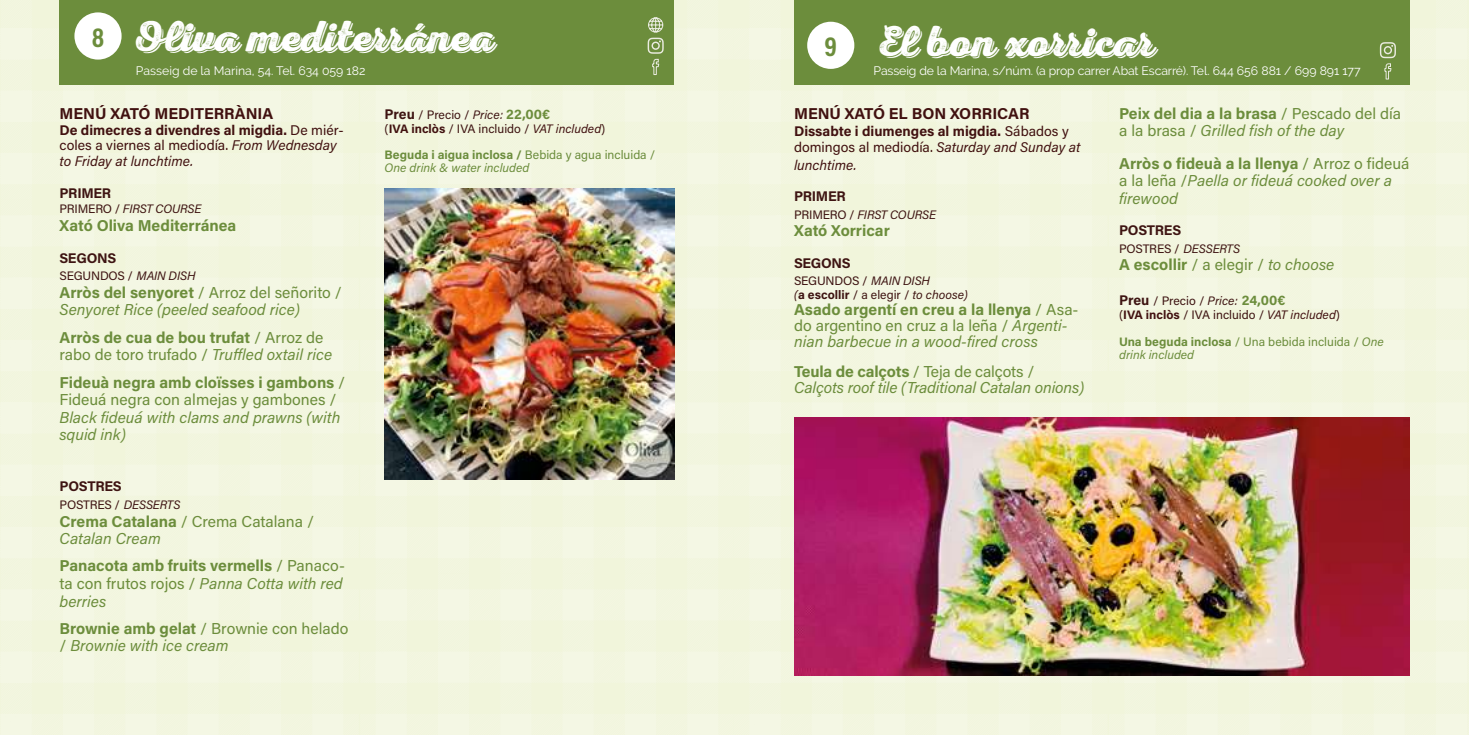
<style>
.page{position:relative;width:1469px;height:735px;background:#fff}
.page>*{position:absolute;margin:0;border:0;box-sizing:border-box;transform-origin:0 0}
.t1{font:43.75px "Nexa Rust Script B Shadow 2";color:#fff}
.t2{font:700 28px "Acumin Pro Cond";color:#6c8d3c}
.t3{font:italic 15.75px/17.5px "Acumin Pro";color:#6c8d3c}
.t4{font:15.75px/17.5px "Acumin Pro";color:#6c8d3c}
.t5{font:700 15.75px/17.5px "Acumin Pro";color:#6c8d3c}
.t6{font:700 15.75px "Acumin Pro";color:#411110}
.t7{font:italic 14px/15.8px "Acumin Pro";color:#411110}
.t8{font:700 14px/15.8px "Acumin Pro";color:#411110}
.t9{font:700 14px "Acumin Pro";letter-spacing:-.02em;color:#3e1412}
.t10{font:12.25px/14px "Acumin Pro";letter-spacing:-.015em;color:#3e1412}
.t11{font:12.25px "Raleway";letter-spacing:-.01em;color:#fff}
.t12{font:italic 12.25px/13.1px "Acumin Pro";color:#6c8d3c}
.t13{font:12.25px/13.1px "Acumin Pro";color:#6c8d3c}
.t14{font:italic 12.25px "Acumin Pro";letter-spacing:-.01em;color:#3e1412}
.s1{font-weight:700;font-style:normal}
.s2{font-style:normal}
.s3{font-style:italic}
.s4{font-weight:700}
.s5{font-weight:400}
.s6{font-weight:400;font-style:italic}
.s7{font-weight:700;font-size:14px}
.s8{font-weight:700;font-size:14px;color:#6c8d3c}
.s9{font-weight:700;color:#411110}
.s10{font-style:italic;color:#411110}
</style>
<div class="page">
<div style="left:0;top:0;width:359px;height:199px;background:#f2f6df"></div>
<div style="left:360px;top:0;width:374px;height:199px;background:#f2f6e0"></div>
<div style="left:0;top:199px;width:359px;height:374px;background:#f2f6df"></div>
<div style="left:360px;top:199px;width:374px;height:374px;background:#f2f5df"></div>
<div style="left:0;top:573px;width:359px;height:161px;background:#f2f6df"></div>
<div style="left:360px;top:573px;width:374px;height:161px;background:#f2f6df"></div>
<div style="left:734px;top:0;width:373px;height:199px;background:#f2f6df"></div>
<div style="left:1108px;top:0;width:360px;height:199px;background:#f2f6df"></div>
<div style="left:734px;top:199px;width:373px;height:374px;background:#f2f5df"></div>
<div style="left:1108px;top:199px;width:360px;height:374px;background:#f2f5df"></div>
<div style="left:734px;top:573px;width:373px;height:161px;background:#f2f5df"></div>
<div style="left:1108px;top:573px;width:360px;height:161px;background:#f2f5df"></div>
<div style="left:60px;top:0;width:613px;height:84px;background:#6c8d3c"></div>
<img style="left:384px;top:189px;width:291px;height:290px">
<div style="left:794px;top:0;width:615px;height:84px;background:#6c8d3c"></div>
<img style="left:794px;top:417px;width:615px;height:258px">
<div style="left:807px;top:22px;width:47px;height:47px;background:#fff;border-radius:50%"></div>
<div style="left:74px;top:12px;width:48px;height:48px;background:#fff;border-radius:50%"></div>
<svg style="left:647px;top:17px;width:16px;height:58px"></svg>
<svg style="left:1379px;top:42px;width:16px;height:38px"></svg>
<h2 class="t2" style="left:92px;top:19px;width:14px">8</h2>
<h1 class="t1" style="left:131px;top:11px;width:364px">Oliva mediterránea</h1>
<h2 class="t2" style="left:824px;top:28px;width:14px">9</h2>
<h1 class="t1" style="left:874px;top:16px;width:280px">El bon xorricar</h1>
<p class="t11" style="left:136px;top:64px;width:231px">Passeig de la Marina, 54. Tel. 634 059 182</p>
<p class="t11" style="left:873px;top:64px;width:488px">Passeig de la Marina, s/núm. (a prop carrer Abat Escarré). Tel. 644 656 881 / 699 891 177</p>
<p class="t6" style="left:60px;top:102px;width:215px">MENÚ XATÓ MEDITERRÀNIA</p>
<p class="t7" style="left:60px;top:121px;width:286px"><span class="s1">De dimecres a divendres al migdia.</span> <span class="s2">De miér&shy;coles a viernes al mediodía.</span> From Wednesday to Friday at lunchtime.</p>
<p class="t9" style="left:60px;top:183px;width:53px">PRIMER</p>
<p class="t14" style="left:60px;top:200px;width:143px"><span class="s2">PRIMERO /</span> FIRST COURSE</p>
<p class="t5" style="left:60px;top:216px;width:178px">Xató Oliva Mediterránea</p>
<p class="t9" style="left:60px;top:247px;width:58px">SEGONS</p>
<p class="t10" style="left:60px;top:268px;width:138px">SEGUNDOS / <span class="s3">MAIN DISH</span></p>
<p class="t3" style="left:60px;top:282px;width:284px"><span class="s1">Arròs del senyoret</span> <span class="s2">/ Arroz del señorito /<br></span>Senyoret Rice (peeled seafood rice)</p>
<p class="t4" style="left:60px;top:327px;width:274px"><span class="s4">Arròs de cua de bou trufat</span> / Arroz de rabo de toro trufado / <span class="s3">Truffled oxtail rice</span></p>
<p class="t4" style="left:60px;top:372px;width:287px"><span class="s4">Fideuà negra amb cloïsses i gambons</span> /<br>Fideuá negra con almejas y gambones /</p>
<p class="t3" style="left:60px;top:407px;width:282px">Black fideuá with clams and prawns (with squid ink)</p>
<p class="t9" style="left:60px;top:476px;width:64px">POSTRES</p>
<p class="t10" style="left:60px;top:497px;width:122px">POSTRES / <span class="s3">DESSERTS</span></p>
<p class="t4" style="left:60px;top:511px;width:256px"><span class="s4">Crema Catalana</span> / Crema Catalana /<br><span class="s3">Catalan Cream</span></p>
<p class="t5" style="left:60px;top:556px;width:287px">Panacota amb fruits vermells <span class="s5">/ Panaco&shy;ta con frutos rojos /</span> <span class="s6">Panna Cotta with red berries</span></p>
<p class="t3" style="left:60px;top:618px;width:290px"><span class="s1">Brownie amb gelat</span> <span class="s2">/ Brownie con helado /</span> Brownie with ice cream</p>
<p class="t10" style="left:384px;top:107px;width:222px"><span class="s7">Preu</span> / Precio / <span class="s3">Price:</span> <span class="s8">22,00€<br></span>(<span class="s9">IVA inclòs</span> / IVA incluido / <span class="s10">VAT included</span>)</p>
<p class="t12" style="left:384px;top:148px;width:272px"><span class="s1">Beguda i aigua inclosa /</span> <span class="s2">Bebida y agua incluida /<br></span>One drink &amp; water included</p>
<p class="t6" style="left:794px;top:102px;width:237px">MENÚ XATÓ EL BON XORRICAR</p>
<p class="t8" style="left:794px;top:123px;width:288px">Dissabte i diumenges al migdia. <span class="s5">Sábados y domingos al mediodía.</span> <span class="s6">Saturday and Sunday at</span></p>
<p class="t7" style="left:794px;top:156px;width:64px">lunchtime.</p>
<p class="t9" style="left:794px;top:186px;width:53px">PRIMER</p>
<p class="t14" style="left:794px;top:206px;width:143px"><span class="s2">PRIMERO /</span> FIRST COURSE</p>
<p class="t5" style="left:794px;top:221px;width:97px">Xató Xorricar</p>
<p class="t9" style="left:794px;top:253px;width:58px">SEGONS</p>
<p class="t10" style="left:794px;top:273px;width:175px">SEGUNDOS / <span class="s3">MAIN DISH<br>(</span><span class="s4">a escollir</span> / a elegir / <span class="s3">to choose)</span></p>
<p class="t3" style="left:794px;top:301px;width:286px;line-height:15.8px"><span class="s1">Asado argentí en creu a la llenya</span> <span class="s2">/ Asa&shy;do argentino en cruz a la leña /</span> Argenti&shy;nian barbecue in a wood-fired cross</p>
<p class="t3" style="left:794px;top:363px;width:291px;line-height:15.8px"><span class="s1">Teula de calçots</span> <span class="s2">/ Teja de calçots /<br></span>Calçots roof tile (Traditional Catalan onions)</p>
<p class="t4" style="left:1119px;top:104px;width:283px"><span class="s4">Peix del dia a la brasa</span> / Pescado del día a la brasa / <span class="s3">Grilled fish of the day</span></p>
<p class="t3" style="left:1119px;top:154px;width:292px"><span class="s1">Arròs o fideuà a la llenya</span> <span class="s2">/ Arroz o fideuá a la leña /</span>Paella or fideuá cooked over a firewood</p>
<p class="t9" style="left:1119px;top:220px;width:64px">POSTRES</p>
<p class="t10" style="left:1119px;top:241px;width:123px">POSTRES / <span class="s3">DESSERTS</span></p>
<p class="t5" style="left:1119px;top:255px;width:216px">A escollir <span class="s5">/ a elegir /</span> <span class="s6">to choose</span></p>
<p class="t10" style="left:1119px;top:293px;width:222px"><span class="s7">Preu</span> / Precio / <span class="s3">Price:</span> <span class="s8">24,00€<br></span>(<span class="s9">IVA inclòs</span> / IVA incluido / <span class="s10">VAT included</span>)</p>
<p class="t13" style="left:1119px;top:334px;width:266px"><span class="s4">Una beguda inclosa</span> / Una bebida incluida / <span class="s3">One drink included</span></p>
</div>
